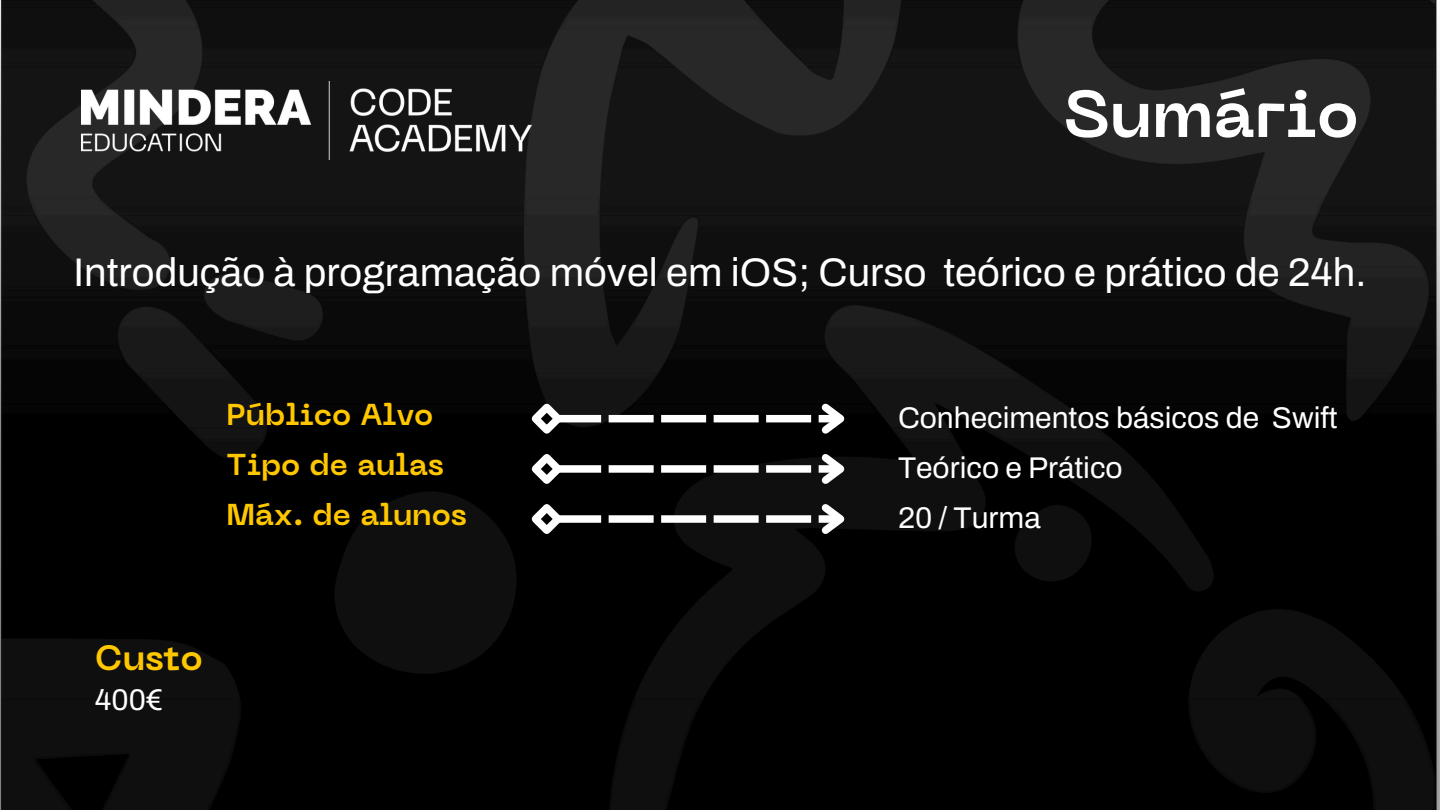
<style>
.page{position:relative;width:1440px;height:810px;background:#fff}
.page>*{position:absolute;margin:0;border:0;box-sizing:border-box;transform-origin:0 0}
.t1{font:700 65.9px "PP Neue Machina";color:#fff}
.t2{font:40px "Archivo";color:#fff}
.t3{font:700 35px "PP Neue Machina";color:#ffc700}
.t4{font:30px "Archivo";color:#fff}
.t5{font:700 30px "PP Neue Machina";color:#ffc700}
</style>
<div class="page">
<img style="left:0;top:0;width:1440px;height:810px">
<img style="left:81px;top:81px;width:451px;height:79px">
<svg style="left:525px;top:397px;width:328px;height:44px"></svg>
<svg style="left:525px;top:447px;width:328px;height:44px;background:#303030"></svg>
<svg style="left:525px;top:497px;width:328px;height:44px;background:#323232"></svg>
<h1 class="t1" style="left:1064px;top:89px;width:297px">Sumário</h1>
<h2 class="t2" style="left:74px;top:251px;width:1294px">Introdução à programação móvel em iOS; Curso teórico e prático de 24h.</h2>
<h4 class="t5" style="left:227px;top:403px;width:208px">Público Alvo</h4>
<h4 class="t4" style="left:898px;top:402px;width:441px">Conhecimentos básicos de Swift</h4>
<h4 class="t5" style="left:227px;top:453px;width:219px">Tipo de aulas</h4>
<p class="t4" style="left:898px;top:452px;width:226px">Teórico e Prático</p>
<p class="t5" style="left:227px;top:503px;width:242px">Máx. de alunos</p>
<p class="t4" style="left:898px;top:502px;width:144px">20 / Turma</p>
<p class="t3" style="left:95px;top:645px;width:109px">Custo</p>
<h3 class="t4" style="left:95px;top:683px;width:70px">400€</h3>
</div>
